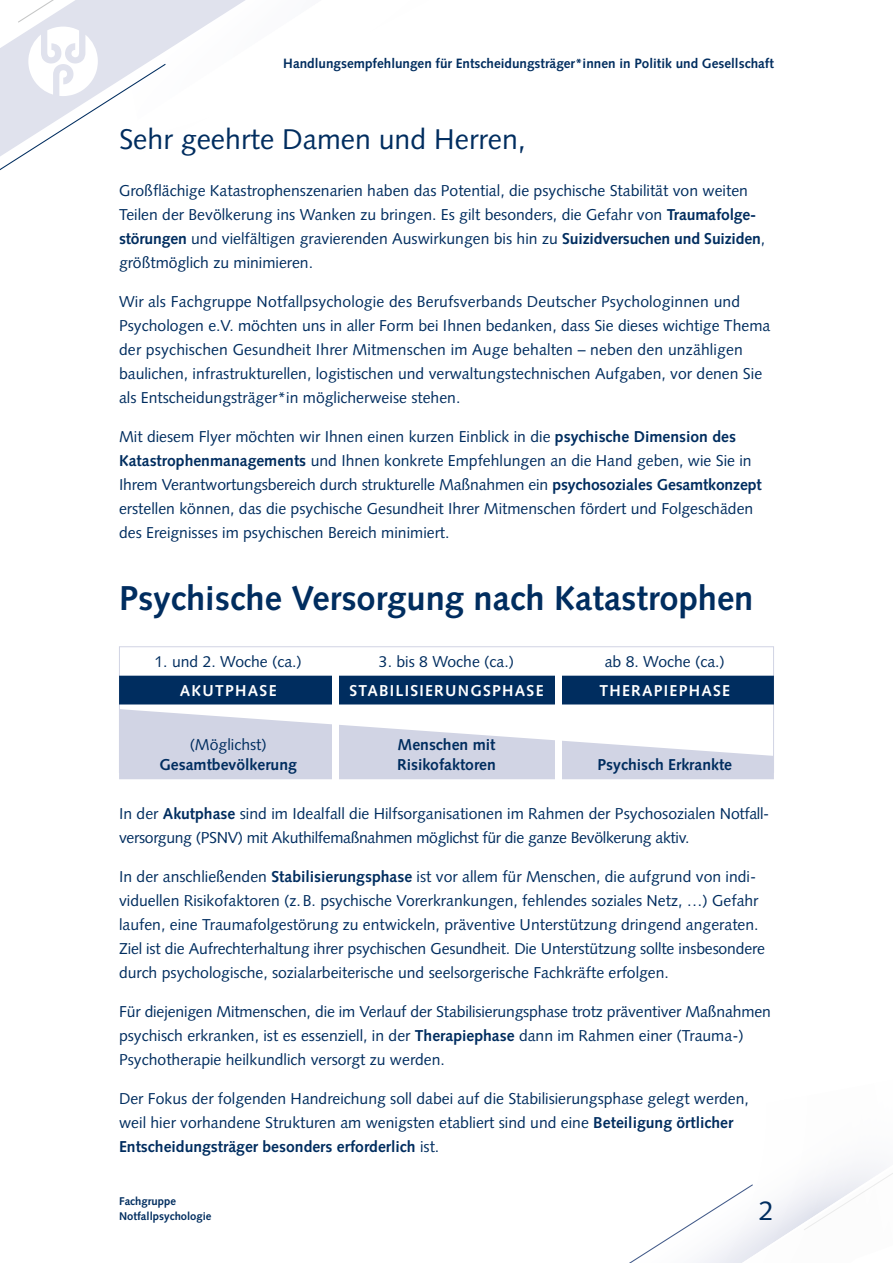
<style>
.page{position:relative;width:893px;height:1263px;background:#fff}
.page>*{position:absolute;margin:0;border:0;box-sizing:border-box;transform-origin:0 0}
.t1{font:700 34.5px "Syntax LT Std";color:#002d5f}
.t2{font:28.5px "Syntax LT Std";color:#002d5f}
.t3{font:27px "Syntax LT Std";color:#002d5f}
.t4{font:15.75px/24px "Syntax LT Std";color:#002d5f}
.t5{font:15.75px/24px "Syntax LT Std";letter-spacing:-.02em;color:#002d5f}
.t6{font:700 15.75px/19.5px "Syntax LT Std";color:#002d5f}
.t7{font:700 15.75px "Syntax LT Std";letter-spacing:.08em;color:#fff}
.t8{font:700 13.5px "Syntax LT Std";color:#002d5f}
.t9{font:700 11.25px/15px "Syntax LT Std";color:#002d5f}
.s1{font-weight:700}
</style>
<div class="page">
<svg style="left:0;top:63px;width:68px;height:107px"></svg>
<svg style="left:629px;top:1166px;width:264px;height:97px"></svg>
<svg style="left:17px;top:0;width:228px;height:127px"></svg>
<svg style="left:119px;top:709px;width:655px;height:70px;fill:#d1d4e4"></svg>
<div style="left:119px;top:676px;width:655px;height:28px;background:#002d5f"></div>
<div style="left:332px;top:674px;width:7px;height:106px;background:#fff"></div>
<div style="left:555px;top:674px;width:6px;height:106px;background:#fff"></div>
<p class="t8" style="left:283px;top:55px;width:492px">Handlungsempfehlungen für Entscheidungsträger*innen in Politik und Gesellschaft</p>
<h2 class="t2" style="left:119px;top:122px;width:408px">Sehr geehrte Damen und Herren,</h2>
<p class="t4" style="left:119px;top:179px;width:648px">Großflächige Katastrophenszenarien haben das Potential, die psychische Stabilität von weiten Teilen der Bevölkerung ins Wanken zu bringen. Es gilt besonders, die Gefahr von <span class="s1">Traumafolge&shy;störungen</span> und vielfältigen gravierenden Auswirkungen bis hin zu <span class="s1">Suizidversuchen und Suiziden</span>, größtmöglich zu minimieren.</p>
<p class="t4" style="left:119px;top:290px;width:653px">Wir als Fachgruppe Notfallpsychologie des Berufsverbands Deutscher Psychologinnen und Psychologen e.V. möchten uns in aller Form bei Ihnen bedanken, dass Sie dieses wichtige Thema der psychischen Gesundheit Ihrer Mitmenschen im Auge behalten – neben den unzähligen baulichen, infrastrukturellen, logistischen und verwaltungstechnischen Aufgaben, vor denen Sie als Entscheidungsträger*in möglicherweise stehen.</p>
<p class="t4" style="left:119px;top:425px;width:644px">Mit diesem Flyer möchten wir Ihnen einen kurzen Einblick in die <span class="s1">psychische Dimension des Katastrophenmanagements</span> und Ihnen konkrete Empfehlungen an die Hand geben, wie Sie in Ihrem Verantwortungsbereich durch strukturelle Maßnahmen ein <span class="s1">psychosoziales Gesamtkonzept </span>erstellen können, das die psychische Gesundheit Ihrer Mitmenschen fördert und Folgeschäden des Ereignisses im psychischen Bereich minimiert.</p>
<h1 class="t1" style="left:119px;top:578px;width:636px">Psychische Versorgung nach Katastrophen</h1>
<p class="t4" style="left:155px;top:650px;width:149px">1. und 2. Woche (ca.)</p>
<p class="t4" style="left:379px;top:650px;width:137px">3. bis 8 Woche (ca.)</p>
<p class="t4" style="left:605px;top:650px;width:122px">ab 8. Woche (ca.)</p>
<p class="t7" style="left:180px;top:681px;width:98px">AKUTPHASE</p>
<p class="t7" style="left:349px;top:681px;width:196px">STABILISIERUNGSPHASE</p>
<p class="t7" style="left:599px;top:681px;width:132px">THERAPIEPHASE</p>
<p class="t4" style="left:190px;top:733px;width:78px">(Möglichst)</p>
<p class="t6" style="left:160px;top:755px;width:139px">Gesamtbevölkerung</p>
<p class="t6" style="left:397px;top:735px;width:100px">Menschen mit<br>Risikofaktoren</p>
<p class="t6" style="left:597px;top:755px;width:136px">Psychisch Erkrankte</p>
<p class="t5" style="left:119px;top:802px;width:652px">In der <span class="s1">Akutphase</span> sind im Idealfall die Hilfsorganisationen im Rahmen der Psychosozialen Notfall&shy;versorgung (PSNV) mit Akuthilfemaßnahmen möglichst für die ganze Bevölkerung aktiv.</p>
<p class="t4" style="left:119px;top:864px;width:647px">In der anschließenden <span class="s1">Stabilisierungsphase</span> ist vor allem für Menschen, die aufgrund von indi&shy;viduellen Risikofaktoren (z.B. psychische Vorerkrankungen, fehlendes soziales Netz, …) Gefahr laufen, eine Traumafolgestörung zu entwickeln, präventive Unterstützung dringend angeraten.<br>Ziel ist die Aufrechterhaltung ihrer psychischen Gesundheit. Die Unterstützung sollte insbesondere durch psychologische, sozialarbeiterische und seelsorgerische Fachkräfte erfolgen.</p>
<p class="t4" style="left:119px;top:999px;width:653px">Für diejenigen Mitmenschen, die im Verlauf der Stabilisierungsphase trotz präventiver Maßnahmen psychisch erkranken, ist es essenziell, in der <span class="s1">Therapiephase</span> dann im Rahmen einer (Trauma-)<br>Psychotherapie heilkundlich versorgt zu werden.</p>
<p class="t4" style="left:119px;top:1086px;width:631px">Der Fokus der folgenden Handreichung soll dabei auf die Stabilisierungsphase gelegt werden, weil hier vorhandene Strukturen am wenigsten etabliert sind und eine <span class="s1">Beteiligung örtlicher<br>Entscheidungsträger besonders erforderlich</span> ist.</p>
<p class="t9" style="left:119px;top:1194px;width:94px">Fachgruppe<br>Notfallpsychologie</p>
<h3 class="t3" style="left:759px;top:1195px;width:17px">2</h3>
</div>
